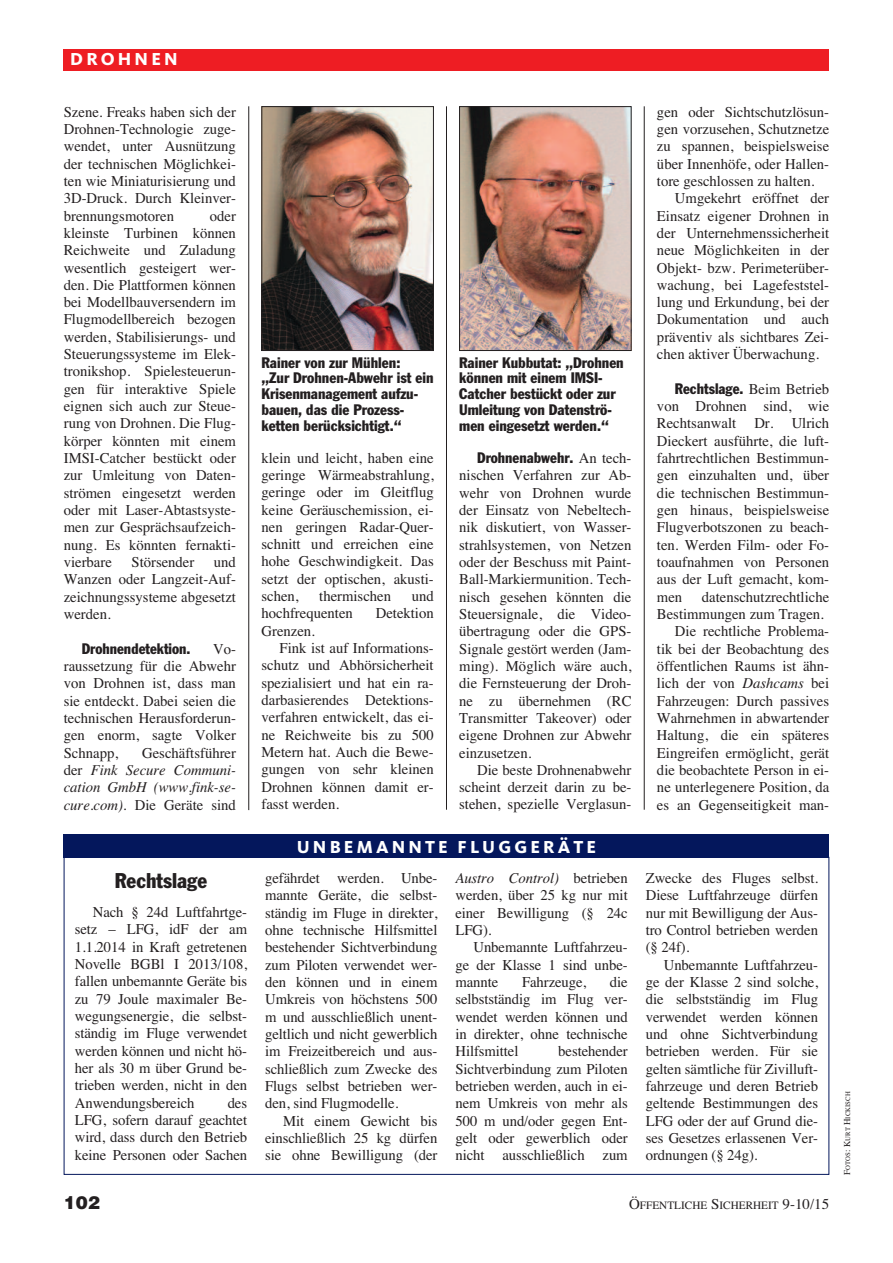
<style>
.page{position:relative;width:893px;height:1263px;background:#fff}
.page>*{position:absolute;margin:0;border:0;box-sizing:border-box;transform-origin:0 0}
.t1{font:condensed 21px "Franklin Gothic";color:#231f20}
.t2{font:800 18px "Kievit";letter-spacing:.175em;color:#fff}
.t3{font:900 18px "Helvetica";color:#231f20}
.t4{font:15px/17.2px "Times";color:#231f20;text-align:justify}
.t5{font:condensed 15px/15.8px "Franklin Gothic";color:#231f20}
.t6{font:italic 15px/17.2px "Times";color:#231f20;text-align:justify}
.t7{font:11.25px "Times";color:#231f20}
.t8{font:6.75px "Times";color:#231f20}
.s1{font-style:normal}
.s2{font-family:"Times";font-stretch:normal}
.s3{font-style:italic}
.s4{font-size:15px}
.s5{font-size:9px}
</style>
<div class="page">
<div style="left:64px;top:49px;width:765px;height:21px;background:#ee1d23"></div>
<hr style="left:248px;top:106px;width:1px;height:704px;background:#231f20">
<hr style="left:446px;top:106px;width:1px;height:704px;background:#231f20">
<hr style="left:644px;top:106px;width:1px;height:704px;background:#231f20">
<img style="left:263px;top:108px;width:169px;height:241px">
<div style="left:261px;top:106px;width:173px;height:245px;border:1px solid #231f20"></div>
<div style="left:64px;top:834px;width:765px;height:24px;background:#04175c"></div>
<img style="left:461px;top:108px;width:168px;height:241px">
<div style="left:459px;top:106px;width:172px;height:245px;border:1px solid #231f20"></div>
<p class="t2" style="left:70px;top:53px;width:109px">DROHNEN</p>
<p class="t4" style="left:64px;top:103px;width:174px">Szene. Freaks haben sich der Drohnen-Technologie zuge&shy;wendet, unter Ausnützung der technischen Möglichkei&shy;ten wie Miniaturisierung und 3D-Druck. Durch Kleinver&shy;brennungsmotoren</p>
<p class="t4" style="left:64px;top:207px;width:174px;text-indent:146px">oder kleinste Turbinen können Reichweite und Zuladung wesentlich gesteigert wer&shy;den. Die Plattformen können bei Modellbauversendern im Flugmodellbereich bezogen werden, Stabilisierungs- und Steuerungssysteme im Elek&shy;tronikshop. Spielesteuerun&shy;gen für interaktive Spiele eignen sich auch zur Steue&shy;rung von Drohnen. Die Flug&shy;körper könnten mit einem IMSI-Catcher bestückt oder zur Umleitung von Daten&shy;strömen eingesetzt werden oder mit Laser-Abtastsyste&shy;men zur Gesprächsaufzeich&shy;nung. Es könnten fernakti&shy;vierbare</p>
<p class="t4" style="left:64px;top:553px;width:174px;text-indent:150px">und Wanzen oder Langzeit-Auf&shy;zeichnungssysteme abgesetzt werden.</p>
<p class="t5" style="left:82px;top:642px;width:110px">Drohnendetektion.</p>
<p class="t4" style="left:132px;top:553px;width:64px">Störsender</p>
<p class="t4" style="left:64px;top:640px;width:174px;text-indent:149px">Vo&shy;raussetzung für die Abwehr von Drohnen ist, dass man sie entdeckt. Dabei seien die technischen Herausforderun&shy;gen enorm, sagte Volker Schnapp,</p>
<p class="t6" style="left:64px;top:744px;width:174px;text-indent:78px"><span class="s1">Geschäftsführer der</span> Fink Secure Communi&shy;cation GmbH (www.fink-se&shy;cure.com). <span class="s1">Die Geräte sind</span></p>
<h1 class="t1" style="left:115px;top:873px;width:94px">Rechtslage</h1>
<p class="t4" style="left:75px;top:903px;width:174px;text-indent:18px">Nach § 24d Luftfahrtge&shy;setz – LFG, idF der am 1.1.2014 in Kraft getretenen Novelle BGBl I 2013/108, fallen unbemannte Geräte bis zu 79 Joule maximaler Be&shy;wegungsenergie, die selbst&shy;ständig im Fluge verwendet werden können und nicht hö&shy;her als 30 m über Grund be&shy;trieben werden, nicht in den Anwendungsbereich</p>
<p class="t4" style="left:75px;top:1094px;width:174px;text-indent:153px">des LFG, sofern darauf geachtet wird, dass durch den Betrieb keine Personen oder Sachen</p>
<p class="t5" style="left:261px;top:355px;width:174px">Rainer von zur Mühlen:<br>„Zur Drohnen-Abwehr ist ein<br>Krisenmanagement aufzu&shy;bauen, das die Prozess&shy;ketten berücksichtigt.“</p>
<p class="t4" style="left:262px;top:449px;width:174px">klein und leicht, haben eine geringe Wärmeabstrahlung, geringe oder im Gleitflug keine Geräuschemission, ei&shy;nen geringen Radar-Quer&shy;schnitt und erreichen eine hohe Geschwindigkeit. Das setzt der optischen, akusti&shy;schen,</p>
<p class="t4" style="left:319px;top:587px;width:73px">thermischen</p>
<p class="t4" style="left:412px;top:587px;width:24px">und</p>
<p class="t4" style="left:262px;top:605px;width:93px">hochfrequenten</p>
<p class="t4" style="left:376px;top:605px;width:59px">Detektion</p>
<p class="t4" style="left:262px;top:622px;width:55px">Grenzen.</p>
<p class="t4" style="left:279px;top:639px;width:156px">Fink ist auf Informations-</p>
<p class="t4" style="left:262px;top:657px;width:174px">schutz und Abhörsicherheit</p>
<p class="t4" style="left:262px;top:674px;width:174px">spezialisiert und hat ein ra-</p>
<p class="t4" style="left:262px;top:691px;width:174px">darbasierendes Detektions-</p>
<p class="t4" style="left:262px;top:709px;width:174px">verfahren entwickelt, das ei-</p>
<p class="t4" style="left:262px;top:726px;width:174px">ne Reichweite bis zu 500</p>
<p class="t4" style="left:262px;top:743px;width:174px">Metern hat. Auch die Bewe-</p>
<p class="t4" style="left:262px;top:761px;width:174px">gungen von sehr kleinen</p>
<p class="t4" style="left:262px;top:778px;width:174px">Drohnen können damit er-</p>
<p class="t4" style="left:262px;top:795px;width:79px">fasst werden.</p>
<p class="t5" style="left:459px;top:355px;width:166px">Rainer Kubbutat: „Drohnen können mit einem IMSI-<br>Catcher bestückt oder zur<br>Umleitung von Datenströ&shy;men eingesetzt werden.“</p>
<p class="t5" style="left:477px;top:451px;width:156px">Drohnenabwehr. <span class="s2">An tech-</span></p>
<p class="t4" style="left:459px;top:466px;width:174px">nischen Verfahren zur Ab&shy;wehr von Drohnen wurde der Einsatz von Nebeltech&shy;nik diskutiert, von Wasser&shy;strahlsystemen, von Netzen oder der Beschuss mit Paint-Ball-Markiermunition. Tech&shy;nisch gesehen könnten die Steuersignale, die Video&shy;übertragung oder die GPS-Signale gestört werden (Jam&shy;ming). Möglich wäre auch, die Fernsteuerung der Droh&shy;ne zu übernehmen (RC Transmitter Takeover) oder eigene Drohnen zur Abwehr einzusetzen.</p>
<p class="t4" style="left:459px;top:761px;width:174px;text-indent:18px">Die beste Drohnenabwehr scheint derzeit darin zu be&shy;stehen, spezielle Verglasun-</p>
<p class="t2" style="left:297px;top:841px;width:301px">UNBEMANNTE FLUGGERÄTE</p>
<p class="t4" style="left:265px;top:869px;width:174px">gefährdet werden. Unbe&shy;mannte Geräte, die selbst&shy;ständig im Fluge in direkter, ohne technische Hilfsmittel bestehender Sichtverbindung zum Piloten verwendet wer&shy;den können und in einem Umkreis von höchstens 500 m und ausschließlich unent&shy;geltlich und nicht gewerblich im Freizeitbereich und aus&shy;schließlich zum Zwecke des Flugs selbst betrieben wer&shy;den, sind Flugmodelle.</p>
<p class="t4" style="left:265px;top:1112px;width:174px;text-indent:18px">Mit einem Gewicht bis einschließlich 25 kg dürfen sie ohne Bewilligung (der</p>
<p class="t4" style="left:455px;top:869px;width:174px"><span class="s3">Austro Control)</span> betrieben werden, über 25 kg nur mit einer Bewilligung (§ 24c LFG).</p>
<p class="t4" style="left:455px;top:938px;width:174px;text-indent:18px">Unbemannte Luftfahrzeu&shy;ge der Klasse 1 sind unbe&shy;mannte</p>
<p class="t4" style="left:455px;top:973px;width:174px;text-indent:154px">die selbstständig im Flug ver&shy;wendet werden können und in direkter, ohne technische Hilfsmittel</p>
<p class="t4" style="left:522px;top:973px;width:66px">Fahrzeuge,</p>
<p class="t4" style="left:455px;top:1042px;width:174px;text-indent:103px">bestehender Sichtverbindung zum Piloten betrieben werden, auch in ei&shy;nem Umkreis von mehr als 500 m und/oder gegen Ent&shy;gelt oder gewerblich oder nicht ausschließlich zum</p>
<p class="t4" style="left:657px;top:103px;width:174px">gen oder Sichtschutzlösun-</p>
<p class="t4" style="left:657px;top:120px;width:174px">gen vorzusehen, Schutznetze</p>
<p class="t4" style="left:657px;top:137px;width:174px">zu spannen, beispielsweise</p>
<p class="t4" style="left:657px;top:155px;width:174px">über Innenhöfe, oder Hallen-</p>
<p class="t4" style="left:657px;top:172px;width:159px">tore geschlossen zu halten.</p>
<p class="t4" style="left:675px;top:189px;width:156px">Umgekehrt eröffnet der</p>
<p class="t4" style="left:657px;top:207px;width:174px">Einsatz eigener Drohnen in</p>
<p class="t4" style="left:657px;top:224px;width:174px">der Unternehmenssicherheit</p>
<p class="t4" style="left:657px;top:241px;width:174px">neue Möglichkeiten in der</p>
<p class="t4" style="left:657px;top:259px;width:174px">Objekt- bzw. Perimeterüber-</p>
<p class="t4" style="left:657px;top:276px;width:174px">wachung, bei Lagefeststel-</p>
<p class="t4" style="left:657px;top:293px;width:174px">lung und Erkundung, bei der</p>
<p class="t4" style="left:657px;top:311px;width:174px">Dokumentation und auch</p>
<p class="t4" style="left:657px;top:328px;width:174px">präventiv als sichtbares Zei-</p>
<p class="t4" style="left:657px;top:345px;width:164px">chen aktiver Überwachung.</p>
<p class="t5" style="left:675px;top:382px;width:156px">Rechtslage. <span class="s2">Beim Betrieb</span></p>
<p class="t4" style="left:657px;top:397px;width:174px">von Drohnen sind, wie Rechtsanwalt Dr. Ulrich Dieckert ausführte, die luft&shy;fahrtrechtlichen Bestimmun&shy;gen einzuhalten und, über die technischen Bestimmun&shy;gen hinaus, beispielsweise Flugverbotszonen zu beach&shy;ten. Werden Film- oder Fo&shy;toaufnahmen von Personen aus der Luft gemacht, kom&shy;men</p>
<p class="t4" style="left:702px;top:588px;width:129px">datenschutzrechtliche</p>
<p class="t4" style="left:657px;top:605px;width:168px">Bestimmungen zum Tragen.</p>
<p class="t4" style="left:675px;top:623px;width:156px">Die rechtliche Problema-</p>
<p class="t4" style="left:657px;top:640px;width:174px">tik bei der Beobachtung des</p>
<p class="t4" style="left:657px;top:657px;width:174px">öffentlichen Raums ist ähn-</p>
<p class="t4" style="left:657px;top:674px;width:174px">lich der von <span class="s3">Dashcams</span> bei</p>
<p class="t4" style="left:657px;top:692px;width:174px">Fahrzeugen: Durch passives</p>
<p class="t4" style="left:657px;top:709px;width:174px">Wahrnehmen in abwartender</p>
<p class="t4" style="left:657px;top:726px;width:174px">Haltung, die ein späteres</p>
<p class="t4" style="left:657px;top:744px;width:174px">Eingreifen ermöglicht, gerät</p>
<p class="t4" style="left:657px;top:761px;width:174px">die beobachtete Person in ei-</p>
<p class="t4" style="left:657px;top:778px;width:174px">ne unterlegenere Position, da</p>
<p class="t4" style="left:657px;top:796px;width:174px">es an Gegenseitigkeit man-</p>
<p class="t4" style="left:646px;top:869px;width:174px">Zwecke des Fluges selbst.<br>Diese Luftfahrzeuge dürfen nur mit Bewilligung der Aus&shy;tro Control betrieben werden (§ 24f).</p>
<p class="t4" style="left:646px;top:956px;width:174px;text-indent:18px">Unbemannte Luftfahrzeu&shy;ge der Klasse 2 sind solche, die selbstständig im Flug verwendet werden können und ohne Sichtverbindung betrieben werden. Für sie gelten sämtliche für Zivilluft&shy;fahrzeuge und deren Betrieb geltende Bestimmungen des LFG oder der auf Grund die&shy;ses Gesetzes erlassenen Ver&shy;ordnungen (§ 24g).</p>
<p class="t3" style="left:64px;top:1192px;width:38px">102</p>
<p class="t7" style="left:629px;top:1198px;width:202px"><span class="s4">Ö</span>FFENTLICHE <span class="s4">S</span>ICHERHEIT <span class="s4">9-10/15</span></p>
<p class="t8" style="left:844px;top:1175px;width:85px;rotate:-90deg"><span class="s5">F</span>OTOS<span class="s5">: K</span>URT <span class="s5">H</span>ICKISCH</p>
</div>
